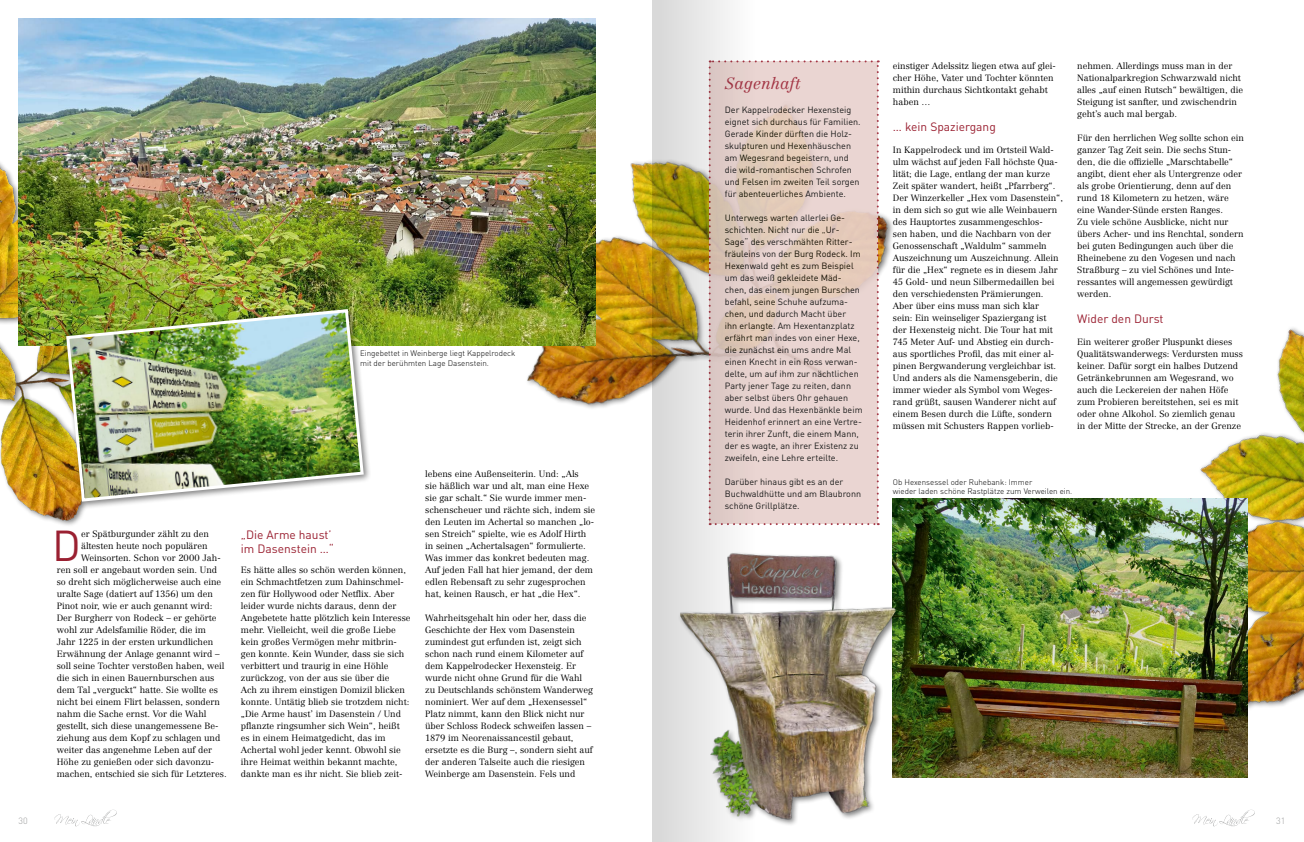
<style>
.page{position:relative;width:1304px;height:842px;background:#fff}
.page>*{position:absolute;margin:0;border:0;box-sizing:border-box;transform-origin:0 0}
.t1{font:42.7px "FFDIN";color:#9a2031}
.t2{font:italic 300 16px "Centennial";color:#9a2031}
.t3{font:12px/14px "FFDIN";color:#9a2031}
.t4{font:300 9px/12px "Centennial";color:#000}
.t5{font:9px/12px "FFDIN";color:#000}
.t6{font:300 9px "FFDIN";color:#9c9d9d}
.t7{font:300 8px/9.6px "FFDIN";color:#000}
</style>
<div class="page">
<img style="left:475px;top:74px;width:418px;height:334px">
<img style="left:0;top:162px;width:85px;height:363px">
<img style="left:1056px;top:328px;width:248px;height:419px">
<svg style="left:802px;top:60px;width:77px;height:465px;background:#e8d1cc"></svg>
<img style="left:18px;top:18px;width:577px;height:327px">
<div style="left:63px;top:305px;width:308px;height:204px;background:#000;opacity:.5"></div>
<img style="left:65px;top:307px;width:300px;height:196px">
<img style="left:893px;top:499px;width:354px;height:278px">
<img style="left:802px;top:535px;width:116px;height:284px">
<svg style="left:54px;top:810px;width:63px;height:17px"></svg>
<svg style="left:1192px;top:810px;width:63px;height:17px"></svg>
<img style="left:652px;top:0;width:150px;height:842px">
<p class="t7" style="left:360px;top:348px;width:157px">Eingebettet in Weinberge liegt Kappelrodeck mit der berühmten Lage Dasenstein.</p>
<h1 class="t1" style="left:52px;top:519px;width:30px">D</h1>
<p class="t4" style="left:81px;top:528px;width:130px">er Spätburgunder zählt zu den</p>
<p class="t4" style="left:81px;top:540px;width:128px">ältesten heute noch populären</p>
<p class="t4" style="left:81px;top:552px;width:141px">Weinsorten. Schon vor 2000 Jah-</p>
<p class="t4" style="left:57px;top:564px;width:162px">ren soll er angebaut worden sein. Und</p>
<p class="t4" style="left:57px;top:576px;width:166px">so dreht sich möglicherweise auch eine</p>
<p class="t4" style="left:57px;top:588px;width:158px">uralte Sage (datiert auf 1356) um den</p>
<p class="t4" style="left:57px;top:600px;width:157px">Pinot noir, wie er auch genannt wird:</p>
<p class="t4" style="left:57px;top:612px;width:161px">Der Burgherr von Rodeck – er gehörte</p>
<p class="t4" style="left:57px;top:624px;width:151px">wohl zur Adelsfamilie Röder, die im</p>
<p class="t4" style="left:57px;top:636px;width:158px">Jahr 1225 in der ersten urkundlichen</p>
<p class="t4" style="left:57px;top:648px;width:165px">Erwähnung der Anlage genannt wird –</p>
<p class="t4" style="left:57px;top:660px;width:169px">soll seine Tochter verstoßen haben, weil</p>
<p class="t4" style="left:57px;top:672px;width:159px">die sich in einen Bauernburschen aus</p>
<p class="t4" style="left:57px;top:684px;width:163px">dem Tal „verguckt“ hatte. Sie wollte es</p>
<p class="t4" style="left:57px;top:696px;width:165px">nicht bei einem Flirt belassen, sondern</p>
<p class="t4" style="left:57px;top:708px;width:151px">nahm die Sache ernst. Vor die Wahl</p>
<p class="t4" style="left:57px;top:720px;width:163px">gestellt, sich diese unangemessene Be-</p>
<p class="t4" style="left:57px;top:732px;width:165px">ziehung aus dem Kopf zu schlagen und</p>
<p class="t4" style="left:57px;top:744px;width:157px">weiter das angenehme Leben auf der</p>
<p class="t4" style="left:57px;top:756px;width:159px">Höhe zu genießen oder sich davonzu-</p>
<p class="t4" style="left:57px;top:768px;width:171px">machen, entschied sie sich für Letzteres.</p>
<h3 class="t3" style="left:241px;top:527px;width:95px">„Die Arme haust’ im Dasenstein …“</h3>
<p class="t4" style="left:241px;top:564px;width:171px">Es hätte alles so schön werden können, ein Schmachtfetzen zum Dahinschmel&shy;zen für Hollywood oder Netflix. Aber leider wurde nichts daraus, denn der Angebetete hatte plötzlich kein Interesse mehr. Vielleicht, weil die große Liebe kein großes Vermögen mehr mitbrin&shy;gen konnte. Kein Wunder, dass sie sich verbittert und traurig in eine Höhle zurückzog, von der aus sie über die<br>Ach zu ihrem einstigen Domizil blicken konnte. Untätig blieb sie trotzdem nicht: „Die Arme haust’ im Dasenstein / Und pflanzte ringsumher sich Wein“, heißt es in einem Heimatgedicht, das im Achertal wohl jeder kennt. Obwohl sie ihre Heimat weithin bekannt machte, dankte man es ihr nicht. Sie blieb zeit-</p>
<p class="t4" style="left:425px;top:468px;width:171px">lebens eine Außenseiterin. Und: „Als<br>sie häßlich war und alt, man eine Hexe sie gar schalt.“ Sie wurde immer men&shy;schenscheuer und rächte sich, indem sie den Leuten im Achertal so manchen „lo&shy;sen Streich“ spielte, wie es Adolf Hirth in seinen „Achertalsagen“ formulierte.<br>Was immer das konkret bedeuten mag.<br>Auf jeden Fall hat hier jemand, der dem edlen Rebensaft zu sehr zugesprochen hat, keinen Rausch, er hat „die Hex“.</p>
<p class="t4" style="left:425px;top:612px;width:169px">Wahrheitsgehalt hin oder her, dass die Geschichte der Hex vom Dasenstein zumindest gut erfunden ist, zeigt sich schon nach rund einem Kilometer auf dem Kappelrodecker Hexensteig. Er wurde nicht ohne Grund für die Wahl zu Deutschlands schönstem Wanderweg nominiert. Wer auf dem „Hexensessel“ Platz nimmt, kann den Blick nicht nur über Schloss Rodeck schweifen lassen – 1879 im Neorenaissancestil gebaut, ersetzte es die Burg –, sondern sieht auf der anderen Talseite auch die riesigen Weinberge am Dasenstein. Fels und</p>
<h2 class="t2" style="left:725px;top:74px;width:77px">Sagenhaft</h2>
<p class="t5" style="left:725px;top:104px;width:137px">Der Kappelrodecker Hexensteig eignet sich durchaus für Familien.<br>Gerade Kinder dürften die Holz&shy;skulpturen und Hexenhäuschen am Wegesrand begeistern, und die wild-romantischen Schrofen und Felsen im zweiten Teil sorgen für abenteuerliches Ambiente.</p>
<p class="t5" style="left:725px;top:212px;width:139px">Unterwegs warten allerlei Ge&shy;schichten. Nicht nur die „Ur-<br>Sage“ des verschmähten Ritter&shy;fräuleins von der Burg Rodeck. Im<br>Hexenwald geht es zum Beispiel um das weiß gekleidete Mäd&shy;chen, das einem jungen Burschen befahl, seine Schuhe aufzuma&shy;chen, und dadurch Macht über<br>ihn erlangte. Am Hexentanzplatz erfährt man indes von einer Hexe, die zunächst ein ums andre Mal einen Knecht in ein Ross verwan&shy;delte, um auf ihm zur nächtlichen<br>Party jener Tage zu reiten, dann aber selbst übers Ohr gehauen wurde. Und das Hexenbänkle beim<br>Heidenhof erinnert an eine Vertre&shy;terin ihrer Zunft, die einem Mann, der es wagte, an ihrer Existenz zu zweifeln, eine Lehre erteilte.</p>
<p class="t5" style="left:725px;top:475px;width:138px">Darüber hinaus gibt es an der<br>Buchwaldhütte und am Blaubronn schöne Grillplätze.</p>
<p class="t4" style="left:893px;top:60px;width:164px">einstiger Adelssitz liegen etwa auf glei&shy;cher Höhe, Vater und Tochter könnten mithin durchaus Sichtkontakt gehabt haben …</p>
<h3 class="t3" style="left:893px;top:119px;width:104px">… kein Spaziergang</h3>
<p class="t4" style="left:893px;top:144px;width:172px">In Kappelrodeck und im Ortsteil Wald&shy;ulm wächst auf jeden Fall höchste Qua&shy;lität; die Lage, entlang der man kurze Zeit später wandert, heißt „Pfarrberg“.<br>Der Winzerkeller „Hex vom Dasenstein“, in dem sich so gut wie alle Weinbauern des Hauptortes zusammengeschlos-<br>sen haben, und die Nachbarn von der Genossenschaft „Waldulm“ sammeln Auszeichnung um Auszeichnung. Allein für die „Hex“ regnete es in diesem Jahr 45 Gold- und neun Silbermedaillen bei den verschiedensten Prämierungen.<br>Aber über eins muss man sich klar<br>sein: Ein weinseliger Spaziergang ist<br>der Hexensteig nicht. Die Tour hat mit 745 Meter Auf- und Abstieg ein durch&shy;aus sportliches Profil, das mit einer al&shy;pinen Bergwanderung vergleichbar ist.<br>Und anders als die Namensgeberin, die immer wieder als Symbol vom Weges&shy;rand grüßt, sausen Wanderer nicht auf einem Besen durch die Lüfte, sondern müssen mit Schusters Rappen vorlieb-</p>
<p class="t4" style="left:1077px;top:60px;width:167px">nehmen. Allerdings muss man in der Nationalparkregion Schwarzwald nicht alles „auf einen Rutsch“ bewältigen, die Steigung ist sanfter, und zwischendrin geht’s auch mal bergab.</p>
<p class="t4" style="left:1077px;top:132px;width:168px">Für den herrlichen Weg sollte schon ein ganzer Tag Zeit sein. Die sechs Stun&shy;den, die die offizielle „Marschtabelle“ angibt, dient eher als Untergrenze oder als grobe Orientierung, denn auf den rund 18 Kilometern zu hetzen, wäre eine Wander-Sünde ersten Ranges.<br>Zu viele schöne Ausblicke, nicht nur übers Acher- und ins Renchtal, sondern bei guten Bedingungen auch über die Rheinebene zu den Vogesen und nach Straßburg – zu viel Schönes und Inte&shy;ressantes will angemessen gewürdigt werden.</p>
<h3 class="t3" style="left:1077px;top:311px;width:88px">Wider den Durst</h3>
<p class="t4" style="left:1077px;top:336px;width:167px">Ein weiterer großer Pluspunkt dieses Qualitätswanderwegs: Verdursten muss keiner. Dafür sorgt ein halbes Dutzend Getränkebrunnen am Wegesrand, wo auch die Leckereien der nahen Höfe zum Probieren bereitstehen, sei es mit oder ohne Alkohol. So ziemlich genau in der Mitte der Strecke, an der Grenze</p>
<p class="t7" style="left:893px;top:477px;width:181px">Ob Hexensessel oder Ruhebank: Immer<br>wieder laden schöne Rastplätze zum Verweilen ein.</p>
<p class="t6" style="left:18px;top:815px;width:11px">30</p>
<p class="t6" style="left:1276px;top:815px;width:11px">31</p>
</div>
